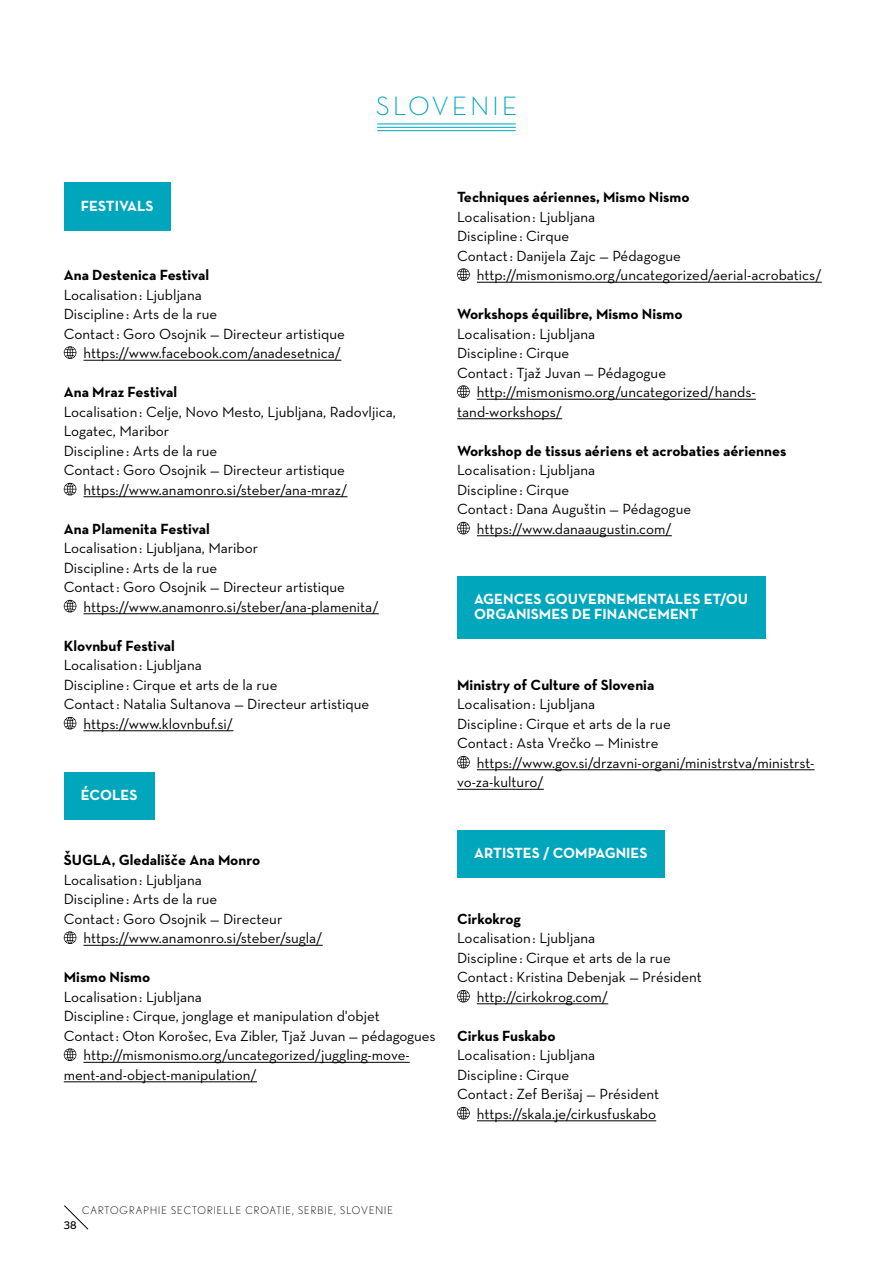
<style>
.page{position:relative;width:893px;height:1263px;background:#fff}
.page>*{position:absolute;margin:0;border:0;box-sizing:border-box;transform-origin:0 0}
.t1{font:300 27px "Neutra Text";letter-spacing:.1em;color:#00a6bc}
.t2{font:15px "Neutra Text";color:#000}
.t3{font:700 15px "Neutra Text";color:#000}
.t4{font:700 15px/15px "Neutra Text";color:#fff}
.t5{font:300 10.5px "Nobel";letter-spacing:.1em;color:#000}
.t6{font:10.5px "Nobel";color:#000}
</style>
<div class="page">
<svg style="left:64px;top:1205px;width:25px;height:25px"></svg>
<hr style="left:377px;top:124px;width:139px;height:1px;background:#00a6bc">
<hr style="left:377px;top:127px;width:139px;height:1px;background:#00a6bc">
<hr style="left:377px;top:130px;width:139px;height:1px;background:#00a6bc">
<div style="left:64px;top:183px;width:107px;height:48px;background:#00a6bc"></div>
<hr style="left:84px;top:360px;width:257px;height:1px;background:#000">
<hr style="left:84px;top:496px;width:263px;height:1px;background:#000">
<hr style="left:84px;top:613px;width:295px;height:1px;background:#000">
<hr style="left:84px;top:730px;width:149px;height:1px;background:#000">
<div style="left:64px;top:772px;width:91px;height:48px;background:#00a6bc"></div>
<hr style="left:84px;top:945px;width:239px;height:1px;background:#000">
<hr style="left:84px;top:1062px;width:326px;height:1px;background:#000">
<hr style="left:64px;top:1081px;width:193px;height:1px;background:#000">
<svg style="left:64px;top:346px;width:12px;height:13px"></svg>
<svg style="left:64px;top:483px;width:12px;height:12px"></svg>
<svg style="left:64px;top:600px;width:12px;height:12px"></svg>
<svg style="left:64px;top:717px;width:12px;height:12px"></svg>
<svg style="left:64px;top:931px;width:12px;height:13px"></svg>
<svg style="left:64px;top:1048px;width:12px;height:13px"></svg>
<hr style="left:477px;top:282px;width:345px;height:1px;background:#000">
<hr style="left:477px;top:399px;width:279px;height:1px;background:#000">
<hr style="left:457px;top:418px;width:105px;height:1px;background:#000">
<hr style="left:477px;top:535px;width:195px;height:1px;background:#000">
<div style="left:457px;top:576px;width:308px;height:63px;background:#00a6bc"></div>
<hr style="left:477px;top:769px;width:337px;height:1px;background:#000">
<hr style="left:457px;top:789px;width:87px;height:1px;background:#000">
<div style="left:457px;top:831px;width:208px;height:47px;background:#00a6bc"></div>
<hr style="left:477px;top:1003px;width:131px;height:1px;background:#000">
<hr style="left:477px;top:1120px;width:179px;height:1px;background:#000">
<svg style="left:457px;top:268px;width:13px;height:13px"></svg>
<svg style="left:457px;top:385px;width:13px;height:13px"></svg>
<svg style="left:457px;top:522px;width:13px;height:12px"></svg>
<svg style="left:457px;top:756px;width:13px;height:12px"></svg>
<svg style="left:457px;top:990px;width:13px;height:12px"></svg>
<svg style="left:457px;top:1107px;width:13px;height:12px"></svg>
<h1 class="t1" style="left:376px;top:89px;width:143px">SLOVENIE</h1>
<p class="t4" style="left:81px;top:198px;width:74px">FESTIVALS</p>
<p class="t3" style="left:64px;top:266px;width:147px">Ana Destenica Festival</p>
<p class="t2" style="left:64px;top:285px;width:140px">Localisation: Ljubljana</p>
<p class="t2" style="left:64px;top:305px;width:155px">Discipline: Arts de la rue</p>
<p class="t2" style="left:64px;top:324px;width:283px">Contact: Goro Osojnik — Directeur artistique</p>
<p class="t2" style="left:84px;top:344px;width:259px">https://www.facebook.com/anadesetnica/</p>
<p class="t3" style="left:64px;top:383px;width:115px">Ana Mraz Festival</p>
<p class="t2" style="left:64px;top:402px;width:334px">Localisation: Celje, Novo Mesto, Ljubljana, Radovljica,</p>
<p class="t2" style="left:64px;top:422px;width:107px">Logatec, Maribor</p>
<p class="t2" style="left:64px;top:441px;width:155px">Discipline: Arts de la rue</p>
<p class="t2" style="left:64px;top:461px;width:283px">Contact: Goro Osojnik — Directeur artistique</p>
<p class="t2" style="left:84px;top:480px;width:265px">https://www.anamonro.si/steber/ana-mraz/</p>
<p class="t3" style="left:64px;top:519px;width:148px">Ana Plamenita Festival</p>
<p class="t2" style="left:64px;top:539px;width:196px">Localisation: Ljubljana, Maribor</p>
<p class="t2" style="left:64px;top:558px;width:155px">Discipline: Arts de la rue</p>
<p class="t2" style="left:64px;top:578px;width:283px">Contact: Goro Osojnik — Directeur artistique</p>
<p class="t2" style="left:84px;top:597px;width:297px">https://www.anamonro.si/steber/ana-plamenita/</p>
<p class="t3" style="left:64px;top:636px;width:113px">Klovnbuf Festival</p>
<p class="t2" style="left:64px;top:656px;width:140px">Localisation: Ljubljana</p>
<p class="t2" style="left:64px;top:675px;width:215px">Discipline: Cirque et arts de la rue</p>
<p class="t2" style="left:64px;top:695px;width:307px">Contact: Natalia Sultanova — Directeur artistique</p>
<p class="t2" style="left:84px;top:714px;width:151px">https://www.klovnbuf.si/</p>
<p class="t4" style="left:81px;top:787px;width:58px">ÉCOLES</p>
<p class="t3" style="left:64px;top:851px;width:198px">ŠUGLA, Gledališče Ana Monro</p>
<p class="t2" style="left:64px;top:870px;width:140px">Localisation: Ljubljana</p>
<p class="t2" style="left:64px;top:890px;width:155px">Discipline: Arts de la rue</p>
<p class="t2" style="left:64px;top:909px;width:220px">Contact: Goro Osojnik — Directeur</p>
<p class="t2" style="left:84px;top:929px;width:241px">https://www.anamonro.si/steber/sugla/</p>
<p class="t3" style="left:64px;top:968px;width:88px">Mismo Nismo</p>
<p class="t2" style="left:64px;top:987px;width:140px">Localisation: Ljubljana</p>
<p class="t2" style="left:64px;top:1007px;width:317px">Discipline: Cirque, jonglage et manipulation d'objet</p>
<p class="t2" style="left:64px;top:1026px;width:373px">Contact: Oton Korošec, Eva Zibler, Tjaž Juvan — pédagogues</p>
<p class="t2" style="left:84px;top:1046px;width:328px">http://mismonismo.org/uncategorized/juggling-move-</p>
<p class="t2" style="left:64px;top:1065px;width:195px">ment-and-object-manipulation/</p>
<p class="t3" style="left:457px;top:188px;width:234px">Techniques aériennes, Mismo Nismo</p>
<p class="t2" style="left:457px;top:207px;width:140px">Localisation: Ljubljana</p>
<p class="t2" style="left:457px;top:227px;width:114px">Discipline: Cirque</p>
<p class="t2" style="left:457px;top:246px;width:225px">Contact: Danijela Zajc — Pédagogue</p>
<p class="t2" style="left:477px;top:266px;width:346px">http://mismonismo.org/uncategorized/aerial-acrobatics/</p>
<p class="t3" style="left:457px;top:305px;width:227px">Workshops équilibre, Mismo Nismo</p>
<p class="t2" style="left:457px;top:324px;width:140px">Localisation: Ljubljana</p>
<p class="t2" style="left:457px;top:344px;width:114px">Discipline: Cirque</p>
<p class="t2" style="left:457px;top:363px;width:210px">Contact: Tjaž Juvan — Pédagogue</p>
<p class="t2" style="left:477px;top:383px;width:281px">http://mismonismo.org/uncategorized/hands-</p>
<p class="t2" style="left:457px;top:402px;width:107px">tand-workshops/</p>
<p class="t3" style="left:457px;top:441px;width:331px">Workshop de tissus aériens et acrobaties aériennes</p>
<p class="t2" style="left:457px;top:461px;width:140px">Localisation: Ljubljana</p>
<p class="t2" style="left:457px;top:480px;width:114px">Discipline: Cirque</p>
<p class="t2" style="left:457px;top:500px;width:236px">Contact: Dana Auguštin — Pédagogue</p>
<p class="t2" style="left:477px;top:519px;width:197px">https://www.danaaugustin.com/</p>
<p class="t4" style="left:474px;top:591px;width:276px">AGENCES GOUVERNEMENTALES ET/OU<br>ORGANISMES DE FINANCEMENT</p>
<p class="t3" style="left:457px;top:675px;width:199px">Ministry of Culture of Slovenia</p>
<p class="t2" style="left:457px;top:695px;width:140px">Localisation: Ljubljana</p>
<p class="t2" style="left:457px;top:714px;width:215px">Discipline: Cirque et arts de la rue</p>
<p class="t2" style="left:457px;top:734px;width:203px">Contact: Asta Vrečko — Ministre</p>
<p class="t2" style="left:477px;top:753px;width:339px">https://www.gov.si/drzavni-organi/ministrstva/ministrst-</p>
<p class="t2" style="left:457px;top:773px;width:88px">vo-za-kulturo/</p>
<p class="t4" style="left:474px;top:845px;width:175px">ARTISTES / COMPAGNIES</p>
<p class="t3" style="left:457px;top:909px;width:65px">Cirkokrog</p>
<p class="t2" style="left:457px;top:929px;width:140px">Localisation: Ljubljana</p>
<p class="t2" style="left:457px;top:948px;width:215px">Discipline: Cirque et arts de la rue</p>
<p class="t2" style="left:457px;top:968px;width:246px">Contact: Kristina Debenjak — Président</p>
<p class="t2" style="left:477px;top:987px;width:133px">http://cirkokrog.com/</p>
<p class="t3" style="left:457px;top:1026px;width:100px">Cirkus Fuskabo</p>
<p class="t2" style="left:457px;top:1046px;width:140px">Localisation: Ljubljana</p>
<p class="t2" style="left:457px;top:1065px;width:114px">Discipline: Cirque</p>
<p class="t2" style="left:457px;top:1085px;width:204px">Contact: Zef Berišaj — Président</p>
<p class="t2" style="left:477px;top:1104px;width:181px">https://skala.je/cirkusfuskabo</p>
<p class="t5" style="left:82px;top:1203px;width:312px">CARTOGRAPHIE SECTORIELLE CROATIE, SERBIE, SLOVENIE</p>
<p class="t6" style="left:64px;top:1219px;width:14px">38</p>
</div>
